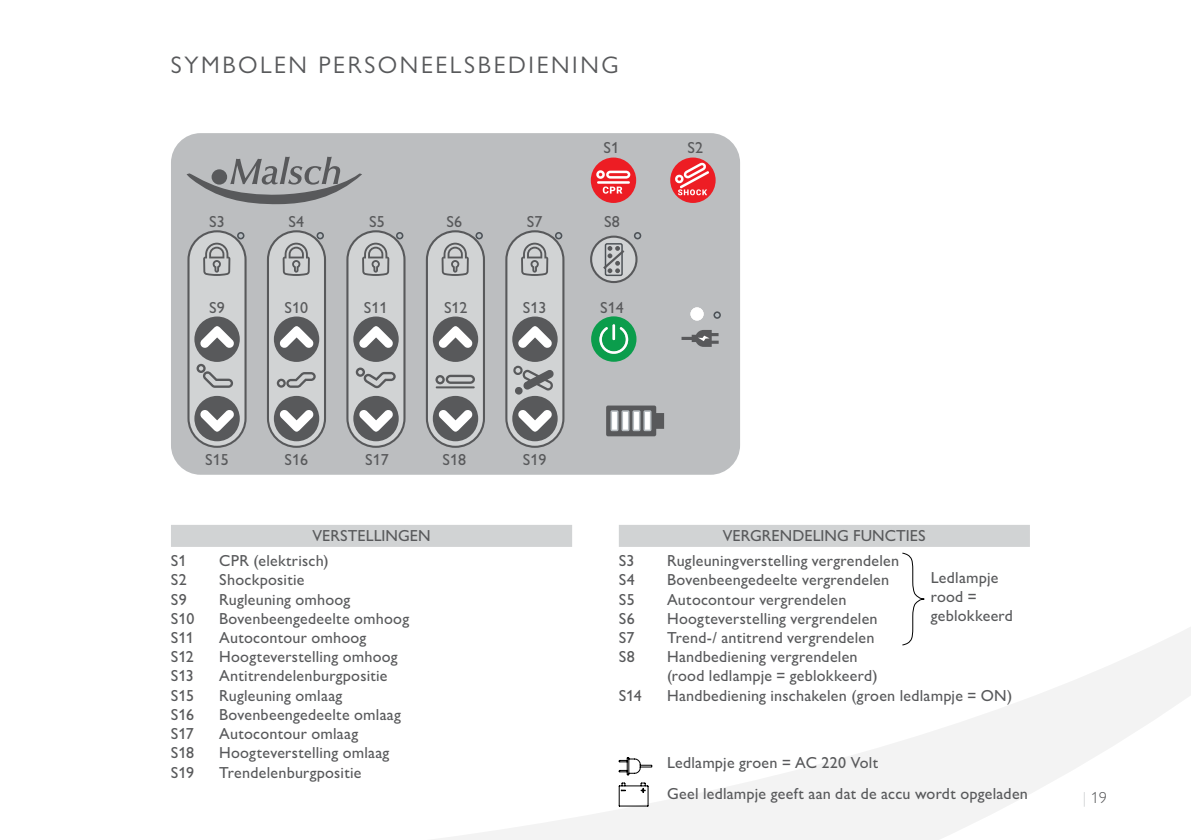
<style>
.page{position:relative;width:1191px;height:840px;background:#fff}
.page>*{position:absolute;margin:0;border:0;box-sizing:border-box;transform-origin:0 0}
.t1{font:24px "Gill Sans Nova";letter-spacing:.105em;color:#58595b}
.t2{font:500 16px/19.2px "Gill Sans Nova";letter-spacing:.015em;color:#58595b}
.t3{font:300 16px "Gill Sans Nova";color:#58595b}
.s1{color:#c9cacc}
</style>
<div class="page">
<svg style="left:171px;top:546px;width:1020px;height:293px"></svg>
<div style="left:171px;top:133px;width:569px;height:341px;background:#bcbec0;border-radius:30px"></div>
<svg style="left:187px;top:157px;width:175px;height:47px"></svg>
<div style="left:188px;top:231px;width:57px;height:215px;background:#d1d3d4;border-radius:29px"></div>
<div style="left:187px;top:230px;width:60px;height:217px;border:2px solid #58595b;border-radius:29px"></div>
<div style="left:194px;top:316px;width:46px;height:46px;background:#58595b;border-radius:50%"></div>
<svg style="left:200px;top:326px;width:34px;height:22px"></svg>
<div style="left:194px;top:395px;width:46px;height:46px;background:#58595b;border-radius:50%"></div>
<svg style="left:200px;top:410px;width:34px;height:21px"></svg>
<svg style="left:203px;top:242px;width:27px;height:34px"></svg>
<svg style="left:237px;top:232px;width:7px;height:7px"></svg>
<div style="left:268px;top:231px;width:57px;height:215px;background:#d1d3d4;border-radius:29px"></div>
<div style="left:267px;top:230px;width:59px;height:217px;border:2px solid #58595b;border-radius:29px"></div>
<div style="left:274px;top:316px;width:45px;height:46px;background:#58595b;border-radius:50%"></div>
<svg style="left:279px;top:326px;width:35px;height:22px"></svg>
<div style="left:274px;top:395px;width:45px;height:46px;background:#58595b;border-radius:50%"></div>
<svg style="left:279px;top:410px;width:35px;height:21px"></svg>
<svg style="left:283px;top:242px;width:27px;height:34px"></svg>
<svg style="left:316px;top:232px;width:8px;height:7px"></svg>
<div style="left:347px;top:231px;width:57px;height:215px;background:#d1d3d4;border-radius:29px"></div>
<div style="left:346px;top:230px;width:59px;height:217px;border:2px solid #58595b;border-radius:29px"></div>
<div style="left:353px;top:316px;width:46px;height:46px;background:#58595b;border-radius:50%"></div>
<svg style="left:359px;top:326px;width:34px;height:22px"></svg>
<div style="left:353px;top:395px;width:46px;height:46px;background:#58595b;border-radius:50%"></div>
<svg style="left:359px;top:410px;width:34px;height:21px"></svg>
<svg style="left:362px;top:242px;width:27px;height:34px"></svg>
<svg style="left:396px;top:232px;width:7px;height:7px"></svg>
<div style="left:427px;top:231px;width:57px;height:215px;background:#d1d3d4;border-radius:29px"></div>
<div style="left:426px;top:230px;width:59px;height:217px;border:2px solid #58595b;border-radius:29px"></div>
<div style="left:433px;top:316px;width:45px;height:46px;background:#58595b;border-radius:50%"></div>
<svg style="left:438px;top:326px;width:35px;height:22px"></svg>
<div style="left:433px;top:395px;width:45px;height:46px;background:#58595b;border-radius:50%"></div>
<svg style="left:438px;top:410px;width:35px;height:21px"></svg>
<svg style="left:441px;top:242px;width:28px;height:34px"></svg>
<svg style="left:475px;top:232px;width:8px;height:7px"></svg>
<div style="left:506px;top:231px;width:57px;height:215px;background:#d1d3d4;border-radius:29px"></div>
<div style="left:505px;top:230px;width:59px;height:217px;border:2px solid #58595b;border-radius:29px"></div>
<div style="left:512px;top:316px;width:45px;height:46px;background:#58595b;border-radius:50%"></div>
<svg style="left:518px;top:326px;width:34px;height:22px"></svg>
<div style="left:512px;top:395px;width:45px;height:46px;background:#58595b;border-radius:50%"></div>
<svg style="left:518px;top:410px;width:34px;height:21px"></svg>
<svg style="left:521px;top:242px;width:27px;height:34px"></svg>
<svg style="left:555px;top:232px;width:7px;height:7px"></svg>
<svg style="left:634px;top:232px;width:7px;height:7px"></svg>
<svg style="left:713px;top:311px;width:8px;height:7px"></svg>
<svg style="left:435px;top:374px;width:40px;height:10px"></svg>
<hr style="left:436px;top:386px;width:39px;height:2px;background:#58595b">
<svg style="left:356px;top:367px;width:40px;height:21px"></svg>
<svg style="left:277px;top:372px;width:39px;height:15px"></svg>
<svg style="left:196px;top:363px;width:37px;height:24px"></svg>
<svg style="left:513px;top:365px;width:41px;height:29px"></svg>
<div style="left:690px;top:307px;width:13px;height:13px;background:#fff;border-radius:50%"></div>
<div style="left:591px;top:236px;width:45px;height:46px;background:#d1d3d4;border-radius:50%"></div>
<div style="left:590px;top:235px;width:47px;height:48px;border:2px solid #58595b;border-radius:50%"></div>
<svg style="left:591px;top:316px;width:45px;height:45px"></svg>
<div style="left:605px;top:243px;width:18px;height:33px;border:1px solid #4d5257;border-radius:2px"></div>
<svg style="left:603px;top:246px;width:21px;height:27px"></svg>
<div style="left:591px;top:157px;width:45px;height:46px;background:#ed1d24;border-radius:50%"></div>
<div style="left:670px;top:157px;width:45px;height:46px;background:#ed1d24;border-radius:50%"></div>
<svg style="left:674px;top:162px;width:35px;height:33px"></svg>
<hr style="left:597px;top:181px;width:33px;height:3px;background:#fff">
<svg style="left:596px;top:170px;width:34px;height:9px"></svg>
<svg style="left:603px;top:186px;width:19px;height:7px"></svg>
<svg style="left:606px;top:405px;width:58px;height:31px"></svg>
<svg style="left:681px;top:330px;width:37px;height:17px"></svg>
<div style="left:171px;top:524px;width:401px;height:22px;background:#d1d3d4"></div>
<div style="left:619px;top:524px;width:411px;height:22px;background:#d1d3d4"></div>
<svg style="left:618px;top:756px;width:34px;height:19px"></svg>
<svg style="left:618px;top:781px;width:31px;height:25px"></svg>
<svg style="left:901px;top:551px;width:24px;height:94px"></svg>
<h1 class="t1" style="left:171px;top:50px;width:449px">SYMBOLEN PERSONEELSBEDIENING</h1>
<p class="t2" style="left:209px;top:212px;width:17px">S3</p>
<p class="t2" style="left:209px;top:297px;width:17px">S9</p>
<p class="t2" style="left:288px;top:212px;width:17px">S4</p>
<p class="t2" style="left:284px;top:297px;width:25px">S10</p>
<p class="t2" style="left:369px;top:212px;width:17px">S5</p>
<p class="t2" style="left:364px;top:297px;width:25px">S11</p>
<p class="t2" style="left:446px;top:212px;width:17px">S6</p>
<p class="t2" style="left:444px;top:297px;width:25px">S12</p>
<p class="t2" style="left:603px;top:138px;width:17px">S1</p>
<p class="t2" style="left:687px;top:138px;width:17px">S2</p>
<p class="t2" style="left:527px;top:212px;width:17px">S7</p>
<p class="t2" style="left:604px;top:212px;width:17px">S8</p>
<p class="t2" style="left:523px;top:297px;width:25px">S13</p>
<p class="t2" style="left:600px;top:297px;width:25px">S14</p>
<p class="t2" style="left:205px;top:449px;width:25px">S15</p>
<p class="t2" style="left:284px;top:449px;width:25px">S16</p>
<p class="t2" style="left:365px;top:449px;width:25px">S17</p>
<p class="t2" style="left:442px;top:449px;width:25px">S18</p>
<p class="t2" style="left:523px;top:449px;width:25px">S19</p>
<p class="t2" style="left:312px;top:525px;width:120px">VERSTELLINGEN</p>
<p class="t2" style="left:723px;top:525px;width:204px">VERGRENDELING FUNCTIES</p>
<p class="t2" style="left:171px;top:550px;width:17px">S1</p>
<p class="t2" style="left:219px;top:550px;width:111px">CPR (elektrisch)</p>
<p class="t2" style="left:171px;top:569px;width:17px">S2</p>
<p class="t2" style="left:219px;top:569px;width:87px">Shockpositie</p>
<p class="t2" style="left:171px;top:589px;width:17px">S9</p>
<p class="t2" style="left:219px;top:589px;width:133px">Rugleuning omhoog</p>
<p class="t2" style="left:171px;top:608px;width:25px">S10</p>
<p class="t2" style="left:219px;top:608px;width:191px">Bovenbeengedeelte omhoog</p>
<p class="t2" style="left:171px;top:627px;width:24px">S11</p>
<p class="t2" style="left:219px;top:627px;width:149px">Autocontour omhoog</p>
<p class="t2" style="left:171px;top:646px;width:25px">S12</p>
<p class="t2" style="left:219px;top:646px;width:180px">Hoogteverstelling omhoog</p>
<p class="t2" style="left:171px;top:665px;width:24px">S13</p>
<p class="t2" style="left:219px;top:665px;width:170px">Antitrendelenburgpositie</p>
<p class="t2" style="left:171px;top:685px;width:25px">S15</p>
<p class="t2" style="left:219px;top:685px;width:125px">Rugleuning omlaag</p>
<p class="t2" style="left:171px;top:704px;width:25px">S16</p>
<p class="t2" style="left:219px;top:704px;width:183px">Bovenbeengedeelte omlaag</p>
<p class="t2" style="left:171px;top:723px;width:24px">S17</p>
<p class="t2" style="left:219px;top:723px;width:140px">Autocontour omlaag</p>
<p class="t2" style="left:171px;top:742px;width:25px">S18</p>
<p class="t2" style="left:219px;top:742px;width:172px">Hoogteverstelling omlaag</p>
<p class="t2" style="left:171px;top:761px;width:25px">S19</p>
<p class="t2" style="left:219px;top:761px;width:144px">Trendelenburgpositie</p>
<p class="t2" style="left:619px;top:550px;width:17px">S3</p>
<p class="t2" style="left:667px;top:550px;width:233px">Rugleuningverstelling vergrendelen</p>
<p class="t2" style="left:619px;top:569px;width:18px">S4</p>
<p class="t2" style="left:667px;top:569px;width:224px">Bovenbeengedeelte vergrendelen</p>
<p class="t2" style="left:619px;top:589px;width:17px">S5</p>
<p class="t2" style="left:667px;top:589px;width:181px">Autocontour vergrendelen</p>
<p class="t2" style="left:619px;top:608px;width:17px">S6</p>
<p class="t2" style="left:667px;top:608px;width:212px">Hoogteverstelling vergrendelen</p>
<p class="t2" style="left:619px;top:627px;width:17px">S7</p>
<p class="t2" style="left:667px;top:627px;width:209px">Trend-/ antitrend vergrendelen</p>
<p class="t2" style="left:619px;top:646px;width:18px">S8</p>
<p class="t2" style="left:667px;top:646px;width:212px">Handbediening vergrendelen (rood ledlampje = geblokkeerd)</p>
<p class="t2" style="left:619px;top:685px;width:25px">S14</p>
<p class="t2" style="left:667px;top:685px;width:347px">Handbediening inschakelen (groen ledlampje = ON)</p>
<p class="t2" style="left:930px;top:567px;width:84px">Ledlampje rood = geblokkeerd</p>
<p class="t2" style="left:667px;top:746px;width:362px;line-height:31.2px">Ledlampje groen = AC 220 Volt<br>Geel ledlampje geeft aan dat de accu wordt opgeladen</p>
<p class="t3" style="left:1083px;top:786px;width:25px"><span class="s1">|</span> 19</p>
</div>
